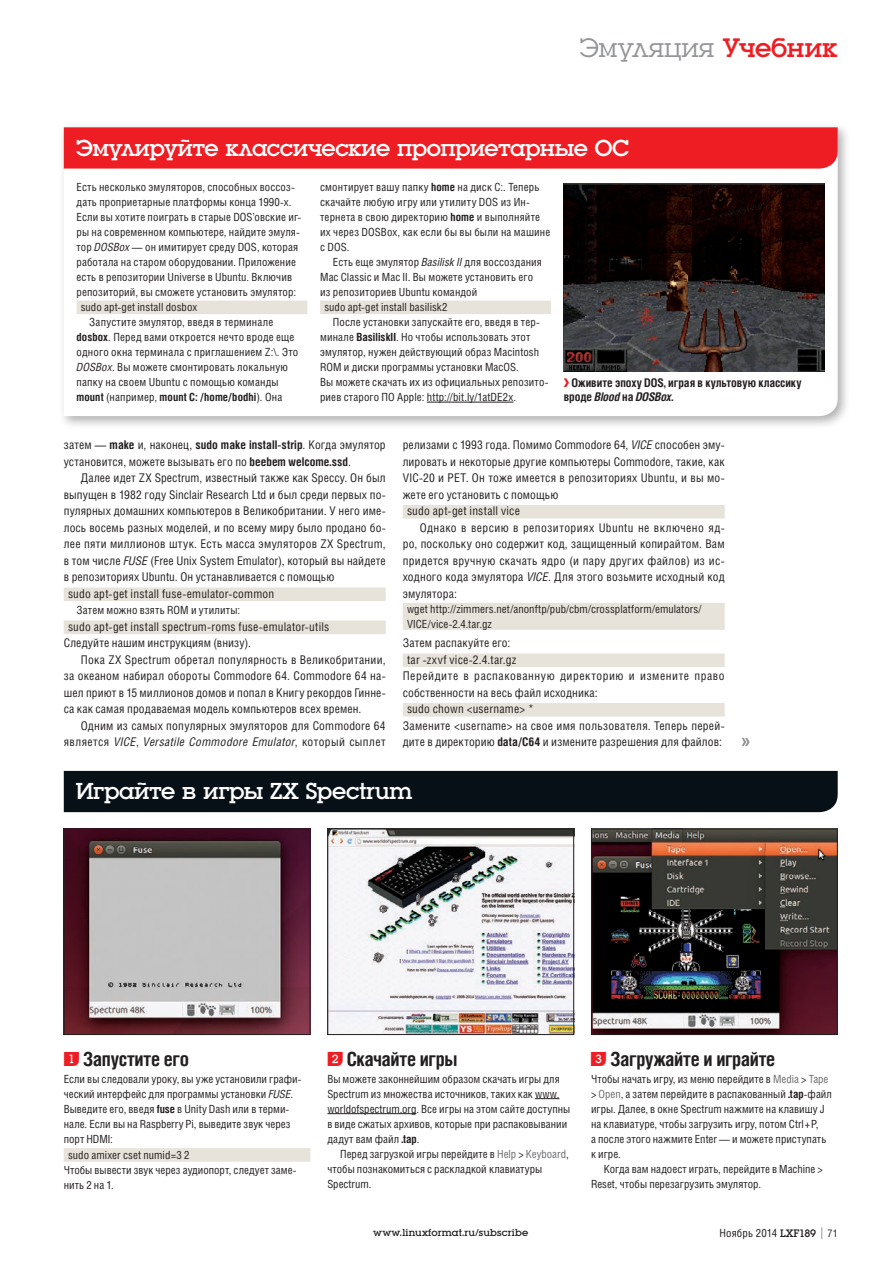
<style>
.page{position:relative;width:893px;height:1263px;background:#fff}
.page>*{position:absolute;margin:0;border:0;box-sizing:border-box;transform-origin:0 0}
.Kolontitul_Top{font:27.75px "Luga";letter-spacing:-.01em;color:#939598}
.Title{font:24px "Luga";letter-spacing:-.015em;color:#fff}
.Subhead{font:700 19.5px "Helios Cond";letter-spacing:-.02em;color:#231f20}
.Text_Indent{font:12px/16.5px "Helios Cond";letter-spacing:.015em;color:#231f20;text-align:justify}
.Text_1st{font:12px/16.5px "Helios Cond";letter-spacing:.015em;color:#231f20}
.Code_1_line{font:12px "Helios Cond";letter-spacing:.02em;color:#231f20}
.Text_1st-2{font:12px/16.5px "Helios Cond";letter-spacing:.045em;color:#231f20}
.Image_Caption{font:700 12px/14.2px "Helios Cond";letter-spacing:-.005em;color:#231f20}
.Text{font:11.25px/15px "Helios Cond";color:#231f20}
.Text_Indent-2{font:11.25px/15px "Helios Cond";letter-spacing:.015em;color:#231f20}
.Text_1st-3{font:11.25px/15px "Helios Cond";letter-spacing:.01em;color:#231f20}
.Code_2_lines{font:11.25px/15px "Helios Cond";letter-spacing:.005em;color:#231f20}
.Code_1_line-2{font:11.25px "Helios Cond";letter-spacing:.005em;color:#231f20}
.t1{font:10.5px "Luga";letter-spacing:.02em;color:#231f20}
.s1{color:#ee1d23}
.s2{font-style:italic}
.s3{font-weight:700}
.s4{font-family:"LXF";font-weight:400;color:#ee1d23}
.s5{color:#6c6d70}
.s6{font-family:"Luga"}
.s7{font-size:16.35px}
.s8{font-size:10.5px}
</style>
<div class="page">
<div style="left:59px;top:122px;width:792px;height:308px;background:#231f20;opacity:.35"></div>
<svg style="left:64px;top:169px;width:774px;height:247px"></svg>
<div style="left:64px;top:587px;width:322px;height:14px;background:#e8e3da"></div>
<div style="left:64px;top:620px;width:322px;height:14px;background:#e8e3da"></div>
<div style="left:403px;top:505px;width:322px;height:13px;background:#e8e3da"></div>
<div style="left:403px;top:603px;width:322px;height:27px;background:#e8e3da"></div>
<div style="left:403px;top:653px;width:322px;height:14px;background:#e8e3da"></div>
<div style="left:403px;top:703px;width:322px;height:13px;background:#e8e3da"></div>
<svg style="left:742px;top:738px;width:8px;height:8px"></svg>
<div style="left:77px;top:301px;width:230px;height:13px;background:#e8e3da"></div>
<div style="left:320px;top:301px;width:231px;height:13px;background:#e8e3da"></div>
<hr style="left:427px;top:402px;width:86px;height:1px;background:#231f20">
<div style="left:64px;top:127px;width:774px;height:42px;background:#ee1d23"></div>
<img style="left:564px;top:184px;width:261px;height:187px">
<img style="left:66px;top:831px;width:242px;height:202px">
<div style="left:64px;top:829px;width:246px;height:206px;border:1px solid #231f20"></div>
<img style="left:593px;top:831px;width:243px;height:202px">
<div style="left:591px;top:829px;width:247px;height:206px;border:1px solid #231f20"></div>
<img style="left:329px;top:831px;width:243px;height:202px">
<div style="left:327px;top:829px;width:247px;height:206px;border:1px solid #231f20"></div>
<div style="left:64px;top:771px;width:774px;height:41px;background:#071017"></div>
<div style="left:64px;top:1148px;width:246px;height:14px;background:#e8e3da"></div>
<svg style="left:535px;top:1098px;width:24px;height:1px"></svg>
<hr style="left:327px;top:1113px;width:89px;height:1px;background:#231f20">
<p class="Kolontitul_Top" style="left:579px;top:35px;width:260px">Эмуляция <span class="s1">Учебник</span></p>
<p class="Title" style="left:76px;top:137px;width:555px">Эмулируйте классические проприетарные ОС</p>
<p class="Text_1st-3" style="left:77px;top:179px;width:226px">Есть несколько эмуляторов, способных воссоз&shy;дать проприетарные платформы конца 1990‑х.<br>Если вы хотите поиграть в старые DOS’овские иг&shy;ры на современном компьютере, найдите эмуля&shy;тор <span class="s2">DOSBox</span> — он имитирует среду DOS, которая работала на старом оборудовании. Приложение есть в репозитории Universe в Ubuntu. Включив репозиторий, вы сможете установить эмулятор:</p>
<p class="Code_1_line-2" style="left:81px;top:300px;width:118px">sudo apt-get install dosbox</p>
<p class="Text_Indent-2" style="left:77px;top:314px;width:223px;text-indent:13px">Запустите эмулятор, введя в терминале <span class="s3">dosbox</span>. Перед вами откроется нечто вроде еще одного окна терминала с приглашением Z:\. Это <span class="s2">DOSBox</span>. Вы можете смонтировать локальную папку на своем Ubuntu с помощью команды <span class="s3">mount</span> (например, <span class="s3">mount C: /home/bodhi</span>). Она</p>
<p class="Text_Indent-2" style="left:320px;top:179px;width:232px">смонтирует вашу папку <span class="s3">home</span> на диск C:. Теперь скачайте любую игру или утилиту DOS из Ин&shy;тернета в свою директорию <span class="s3">home</span> и выполняйте их через DOSBox, как если бы вы были на машине с DOS.</p>
<p class="Text_Indent-2" style="left:320px;top:254px;width:223px;text-indent:13px">Есть еще эмулятор <span class="s2">Basilisk II</span> для воссоздания<br>Mac Classic и Mac II. Вы можете установить его из репозиториев Ubuntu командой</p>
<p class="Code_1_line-2" style="left:324px;top:300px;width:125px">sudo apt-get install basilisk2</p>
<p class="Text_Indent-2" style="left:320px;top:314px;width:230px;text-indent:13px">После установки запускайте его, введя в тер&shy;минале <span class="s3">BasiliskII</span>. Но чтобы использовать этот эмулятор, нужен действующий образ Macintosh ROM и диски программы установки MacOS.<br>Вы можете скачать их из официальных репозито&shy;риев старого ПО Apple: http://bit.ly/1atDE2x.</p>
<p class="Image_Caption" style="left:564px;top:375px;width:239px"><span class="s4">&gt;</span> Оживите эпоху DOS, играя в культовую классику вроде <span class="s2">Blood</span> на <span class="s2">DOSBox</span>.</p>
<p class="Text_1st" style="left:64px;top:436px;width:323px">затем — <span class="s3">make</span> и, наконец, <span class="s3">sudo make install-strip</span>. Когда эмулятор установится, можете вызывать его по <span class="s3">beebem welcome.ssd</span>.</p>
<p class="Text_Indent" style="left:64px;top:469px;width:323px;text-indent:17px">Далее идет ZX Spectrum, известный также как Speccy. Он был выпущен в 1982 году Sinclair Research Ltd и был среди первых по&shy;пулярных домашних компьютеров в Великобритании. У него име&shy;лось восемь разных моделей, и по всему миру было продано бо&shy;лее пяти миллионов штук. Есть масса эмуляторов ZX Spectrum, в том числе <span class="s2">FUSE</span> (Free Unix System Emulator), который вы найдете в репозиториях Ubuntu. Он устанавливается с помощью</p>
<p class="Code_1_line" style="left:68px;top:586px;width:208px">sudo apt-get install fuse-emulator-common</p>
<p class="Text_Indent-2" style="left:77px;top:602px;width:165px">Затем можно взять ROM и утилиты:</p>
<p class="Code_1_line" style="left:68px;top:619px;width:263px">sudo apt-get install spectrum-roms fuse-emulator-utils</p>
<p class="Text_1st" style="left:64px;top:634px;width:189px">Следуйте нашим инструкциям (внизу).</p>
<p class="Text_Indent" style="left:64px;top:651px;width:323px;text-indent:17px">Пока ZX Spectrum обретал популярность в Великобритании, за океаном набирал обороты Commodore 64. Commodore 64 на&shy;шел приют в 15 миллионов домов и попал в Книгу рекордов Гинне&shy;са как самая продаваемая модель компьютеров всех времен.</p>
<p class="Text_Indent" style="left:64px;top:717px;width:323px;text-align:right">Одним из самых популярных эмуляторов для Commodore 64 является <span class="s2">VICE</span>, <span class="s2">Versatile Commodore Emulator</span>, который сыплет</p>
<p class="Text_Indent" style="left:403px;top:436px;width:323px">релизами с 1993 года. Помимо Commodore 64, <span class="s2">VICE</span> способен эму&shy;лировать и некоторые другие компьютеры Commodore, такие, как VIC-20 и PET. Он тоже имеется в репозиториях Ubuntu, и вы мо&shy;жете его установить с помощью</p>
<p class="Code_1_line" style="left:407px;top:504px;width:114px">sudo apt-get install vice</p>
<p class="Text_Indent" style="left:403px;top:519px;width:323px;text-indent:17px">Однако в версию в репозиториях Ubuntu не включено яд&shy;ро, поскольку оно содержит код, защищенный копирайтом. Вам придется вручную скачать ядро (и пару других файлов) из ис&shy;ходного кода эмулятора <span class="s2">VICE</span>. Для этого возьмите исходный код эмулятора:</p>
<p class="Code_2_lines" style="left:407px;top:601px;width:296px">wget http://zimmers.net/anonftp/pub/cbm/crossplatform/emulators/<br>VICE/vice-2.4.tar.gz</p>
<p class="Text_1st" style="left:403px;top:634px;width:109px">Затем распакуйте его:</p>
<p class="Code_1_line" style="left:407px;top:652px;width:111px">tar -zxvf vice-2.4.tar.gz</p>
<p class="Text_1st-2" style="left:403px;top:667px;width:323px">Перейдите в распакованную директорию и измените право собственности на весь файл исходника:</p>
<p class="Code_1_line" style="left:407px;top:702px;width:128px">sudo chown &lt;username&gt; *</p>
<p class="Text_1st" style="left:403px;top:717px;width:323px">Замените &lt;username&gt; на свое имя пользователя. Теперь перей&shy;дите в директорию <span class="s3">data/C64</span> и измените разрешения для файлов:</p>
<p class="Title" style="left:76px;top:779px;width:338px">Играйте в игры ZX Spectrum</p>
<p class="Subhead" style="left:64px;top:1047px;width:127px"><span class="s4">1</span> Запустите его</p>
<p class="Text" style="left:64px;top:1071px;width:239px">Если вы следовали уроку, вы уже установили графи&shy;ческий интерфейс для программы установки <span class="s2">FUSE</span>.<br>Выведите его, введя <span class="s3">fuse</span> в Unity Dash или в терми&shy;нале. Если вы на Raspberry Pi, выведите звук через порт HDMI:</p>
<p class="Code_1_line-2" style="left:68px;top:1148px;width:123px">sudo amixer cset numid=3 2</p>
<p class="Text" style="left:64px;top:1162px;width:234px">Чтобы вывести звук через аудиопорт, следует заме&shy;нить 2 на 1.</p>
<p class="Subhead" style="left:327px;top:1047px;width:131px"><span class="s4">2</span> Скачайте игры</p>
<p class="Text" style="left:327px;top:1071px;width:244px">Вы можете законнейшим образом скачать игры для Spectrum из множества источников, таких как www. worldofspectrum.org. Все игры на этом сайте доступны в виде сжатых архивов, которые при распаковывании дадут вам файл <span class="s3">.tap</span>.</p>
<p class="Text" style="left:327px;top:1146px;width:243px;text-indent:13px">Перед загрузкой игры перейдите в <span class="s5">Help</span> &gt; <span class="s5">Keyboard</span>, чтобы познакомиться с раскладкой клавиатуры<br>Spectrum.</p>
<p class="Subhead" style="left:591px;top:1047px;width:186px"><span class="s4">3</span> Загружайте и играйте</p>
<p class="Text" style="left:591px;top:1071px;width:242px">Чтобы начать игру, из меню перейдите в <span class="s5">Media</span> &gt; <span class="s5">Tape </span>&gt; <span class="s5">Open</span>, а затем перейдите в распакованный <span class="s3">.tap</span>-файл игры. Далее, в окне Spectrum нажмите на клавишу J на клавиатуре, чтобы загрузить игру, потом Ctrl+P,<br>а после этого нажмите Enter — и можете приступать к игре.</p>
<p class="Text" style="left:591px;top:1161px;width:233px;text-indent:13px">Когда вам надоест играть, перейдите в Machine &gt;<br>Reset, чтобы перезагрузить эмулятор.</p>
<p class="t1" style="left:373px;top:1228px;width:156px">www.linuxformat.ru/subscribe</p>
<p class="Text_1st-3" style="left:719px;top:1225px;width:120px">Ноябрь 2014 <span class="s6">LXF189</span> <span class="s7">|</span> <span class="s8">71</span></p>
</div>
